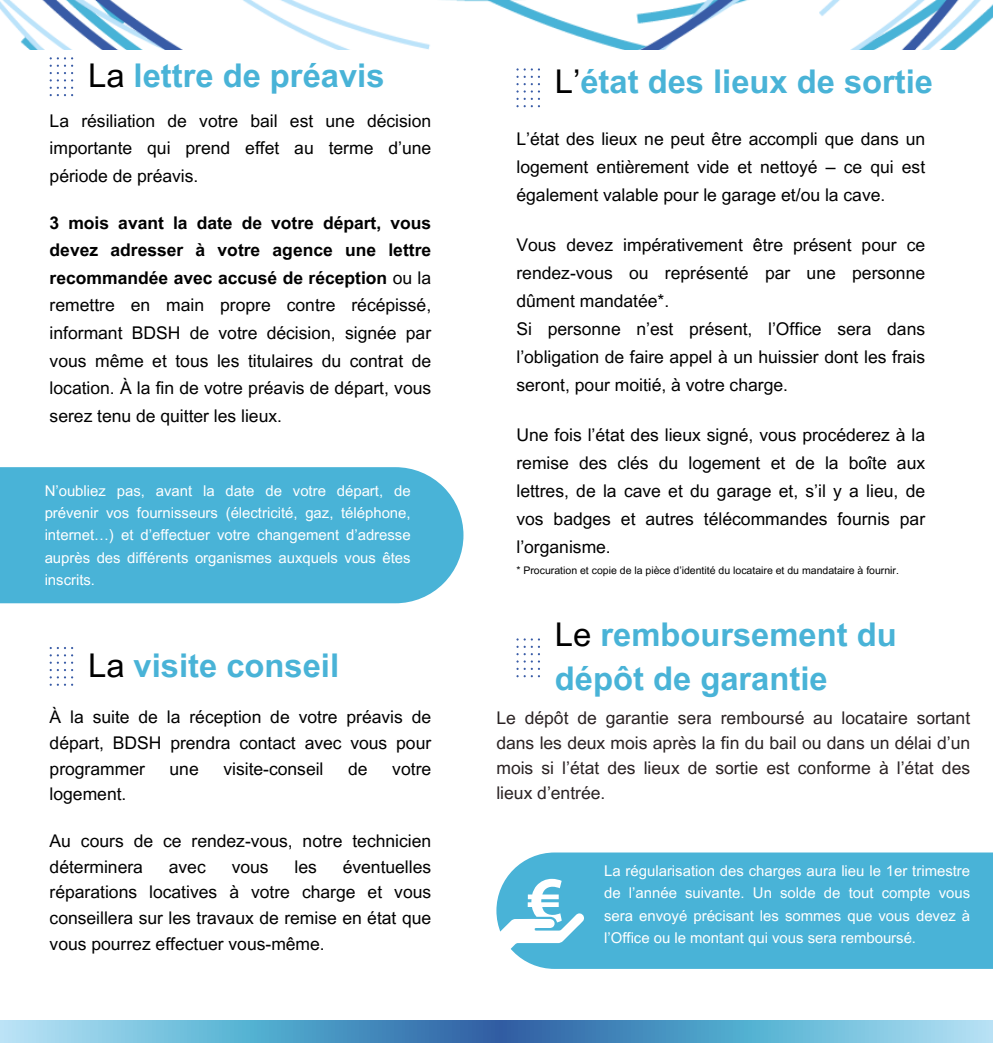
<style>
.page{position:relative;width:993px;height:1043px;background:#fff}
.page>*{position:absolute;margin:0;border:0;box-sizing:border-box;transform-origin:0 0}
.t1{font:700 32.73px/44.6px "Arial MT Pro";color:#49b3d7}
.t2{font:17.5px/28px "Arial MT Pro";color:#000;text-align:justify}
.t3{font:17.5px/24.8px "Arial MT Pro";color:#2a2223;text-align:justify}
.t4{font:14.88px/22.2px "Arial MT Pro";color:#fff;text-align:justify}
.t5{font:10.5px "Arial MT Pro";color:#000}
.s1{font-weight:400;color:#000}
.s2{font-weight:700}
</style>
<div class="page">
<img style="left:0;top:0;width:992px;height:50px">
<svg style="left:0;top:1020px;width:992px;height:22px;background:#64a8ce"></svg>
<svg style="left:50px;top:57px;width:23px;height:2px"></svg>
<svg style="left:50px;top:65px;width:23px;height:16px"></svg>
<svg style="left:50px;top:87px;width:23px;height:9px"></svg>
<svg style="left:50px;top:647px;width:23px;height:38px"></svg>
<svg style="left:516px;top:68px;width:24px;height:39px"></svg>
<div style="left:506px;top:852px;width:486px;height:116px;background:#49b3d7"></div>
<svg style="left:496px;top:878px;width:88px;height:73px"></svg>
<svg style="left:516px;top:638px;width:24px;height:9px"></svg>
<svg style="left:516px;top:653px;width:24px;height:16px"></svg>
<svg style="left:516px;top:675px;width:24px;height:2px"></svg>
<div style="left:0;top:467px;width:463px;height:136px;background:#49b3d7"></div>
<h2 class="t1" style="left:88px;top:57px;width:298px"><span class="s1">La</span> lettre de préavis</h2>
<h3 class="t2" style="left:50px;top:109px;width:383px">La résiliation de votre bail est une décision importante qui prend effet au terme d’une période de préavis.</h3>
<p class="t2" style="left:50px;top:211px;width:383px"><span class="s2">3 mois avant la date de votre départ, vous devez adresser à votre agence une lettre recommandée avec accusé de réception</span> ou la remettre en main propre contre récépissé, informant BDSH de votre décision, signée par vous même et tous les titulaires du contrat de location. À la fin de votre préavis de départ, vous serez tenu de quitter les lieux.</p>
<h1 class="t4" style="left:45px;top:481px;width:367px">N’oubliez pas, avant la date de votre départ, de prévenir vos fournisseurs (électricité, gaz, téléphone, internet…) et d’effectuer votre changement d’adresse auprès des différents organismes auxquels vous êtes inscrits.</h1>
<h1 class="t1" style="left:88px;top:647px;width:252px"><span class="s1">La</span> visite conseil</h1>
<h2 class="t1" style="left:555px;top:64px;width:379px"><span class="s1">L’</span>état des lieux de sortie</h2>
<p class="t2" style="left:516px;top:126px;width:410px">L’état des lieux ne peut être accompli que dans un logement entièrement vide et nettoyé – ce qui est également valable pour le garage et/ou la cave.</p>
<h1 class="t2" style="left:516px;top:233px;width:410px;text-align:left">Vous devez impérativement être présent pour ce rendez-vous ou représenté par une personne dûment mandatée*.<br>Si personne n’est présent, l’Office sera dans l’obligation de faire appel à un huissier dont les frais seront, pour moitié, à votre charge.</h1>
<h2 class="t2" style="left:516px;top:423px;width:410px">Une fois l’état des lieux signé, vous procéderez à la remise des clés du logement et de la boîte aux lettres, de la cave et du garage et, s’il y a lieu, de vos badges et autres télécommandes fournis par l’organisme.</h2>
<h1 class="t5" style="left:516px;top:566px;width:384px">* Procuration et copie de la pièce d’identité du locataire et du mandataire à fournir.</h1>
<p class="t1" style="left:555px;top:615px;width:343px"><span class="s1">Le</span> remboursement du dépôt de garantie</p>
<h2 class="t2" style="left:50px;top:706px;width:383px;line-height:25.7px">À la suite de la réception de votre préavis de départ, BDSH prendra contact avec vous pour programmer</h2>
<p class="t3" style="left:496px;top:708px;width:475px">Le dépôt de garantie sera remboursé au locataire sortant dans les deux mois après la fin du bail ou dans un délai d’un mois si l’état des lieux de sortie est conforme à l’état des lieux d’entrée.</p>
<h2 class="t2" style="left:169px;top:756px;width:31px">une</h2>
<h2 class="t2" style="left:223px;top:756px;width:102px">visite-conseil</h2>
<h2 class="t2" style="left:348px;top:756px;width:21px">de</h2>
<h2 class="t2" style="left:392px;top:756px;width:40px">votre</h2>
<h2 class="t2" style="left:50px;top:782px;width:78px">logement.</h2>
<h2 class="t2" style="left:50px;top:830px;width:383px;line-height:25.7px">Au cours de ce rendez-vous, notre technicien déterminera</h2>
<h2 class="t2" style="left:50px;top:855px;width:383px;line-height:25.7px;text-indent:293px">éventuelles réparations locatives à votre charge et vous conseillera sur les travaux de remise en état que vous pourrez effectuer vous-même.</h2>
<p class="t4" style="left:604px;top:861px;width:367px">La régularisation des charges aura lieu le 1er trimestre de l’année suivante. Un solde de tout compte vous sera envoyé précisant les sommes que vous devez à l’Office ou le montant qui vous sera remboursé.</p>
<h2 class="t2" style="left:169px;top:854px;width:38px">avec</h2>
<h2 class="t2" style="left:232px;top:854px;width:38px">vous</h2>
<h2 class="t2" style="left:294px;top:854px;width:24px">les</h2>
</div>
